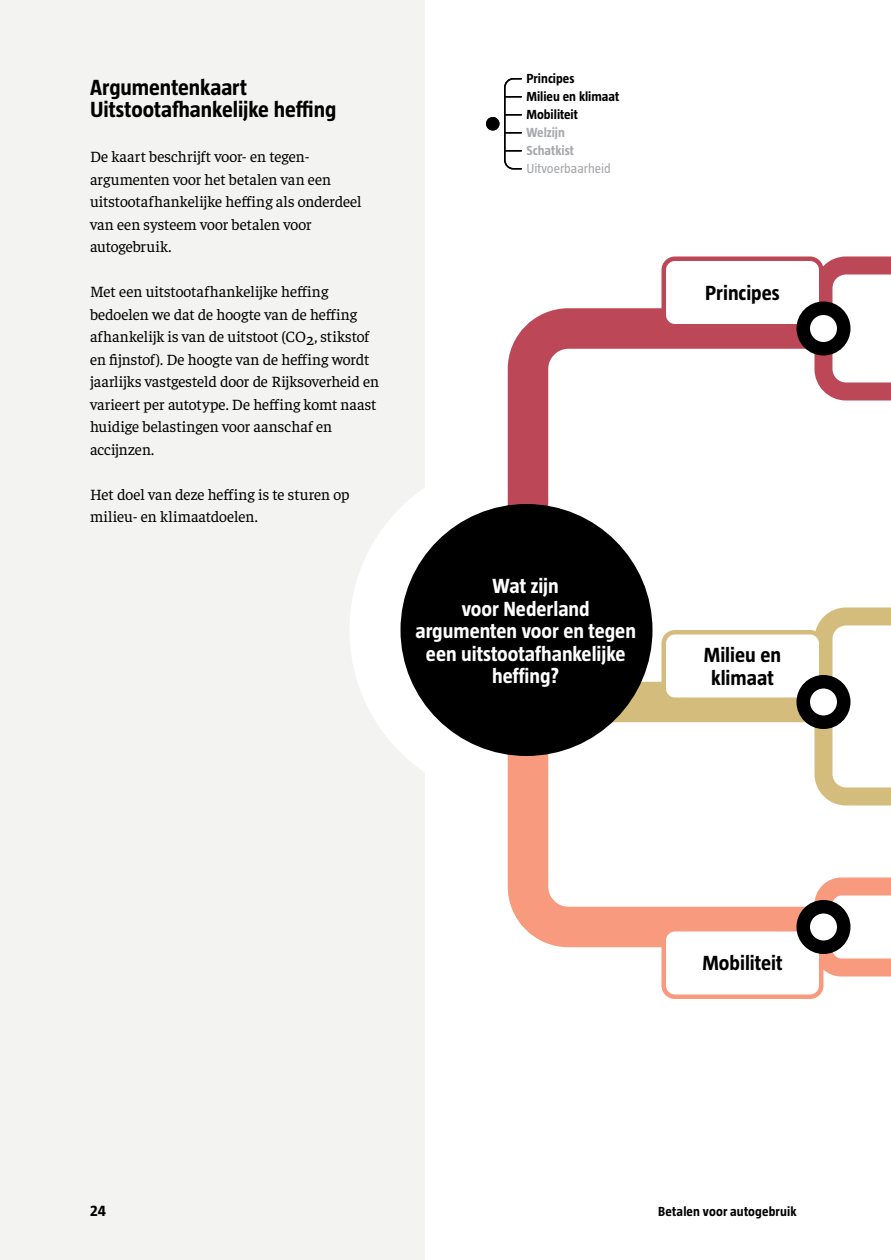
<style>
.page{position:relative;width:891px;height:1260px;background:#fff}
.page>*{position:absolute;margin:0;border:0;box-sizing:border-box;transform-origin:0 0}
.kopH2_15_15{font:700 22.5px/22.5px "Taz";color:#000}
.t1{font:700 21px/22.5px "Taz";color:#fff;text-align:center}
.t2{font:700 21px/22.5px "Taz";color:#000;text-align:center}
.body___wit{font:15.75px/22.5px "Faustina";letter-spacing:-.005em;color:#000}
.voettekst_8_15{font:700 15.75px "Taz";color:#000}
.voettekst_8_15-2{font:700 13.5px/18px "Taz";color:#000}
.s1{color:#a7a9ac}
.s2{font-weight:400;color:#a7a9ac}
</style>
<div class="page">
<div style="left:0;top:0;width:424px;height:1260px;background:#f3f3f2"></div>
<div style="left:350px;top:458px;width:344px;height:344px;background:#fff;border-radius:50%"></div>
<svg style="left:488px;top:288px;width:316px;height:297px"></svg>
<svg style="left:814px;top:256px;width:77px;height:145px"></svg>
<svg style="left:866px;top:607px;width:25px;height:199px"></svg>
<svg style="left:488px;top:585px;width:378px;height:383px"></svg>
<svg style="left:805px;top:868px;width:86px;height:109px"></svg>
<div style="left:508px;top:682px;width:316px;height:40px;background:#d4bc7c"></div>
<div style="left:664px;top:259px;width:157px;height:67px;background:#fff;border-radius:11px"></div>
<div style="left:662px;top:256px;width:162px;height:72px;border:4px solid #bc4857;border-radius:11px"></div>
<div style="left:664px;top:929px;width:157px;height:68px;background:#fff;border-radius:11px"></div>
<div style="left:662px;top:927px;width:162px;height:72px;border:4px solid #f79a7d;border-radius:11px"></div>
<div style="left:664px;top:632px;width:157px;height:68px;background:#fff;border-radius:11px"></div>
<div style="left:662px;top:630px;width:162px;height:72px;border:4px solid #d4bc7c;border-radius:11px"></div>
<div style="left:803px;top:308px;width:41px;height:41px;background:#fff;border-radius:50%"></div>
<div style="left:796px;top:302px;width:54px;height:54px;border:14px solid #000;border-radius:50%"></div>
<div style="left:803px;top:907px;width:41px;height:40px;background:#fff;border-radius:50%"></div>
<div style="left:796px;top:900px;width:54px;height:54px;border:14px solid #000;border-radius:50%"></div>
<div style="left:803px;top:682px;width:41px;height:40px;background:#fff;border-radius:50%"></div>
<div style="left:796px;top:675px;width:54px;height:54px;border:14px solid #000;border-radius:50%"></div>
<div style="left:400px;top:504px;width:252px;height:252px;background:#000;border-radius:50%"></div>
<div style="left:486px;top:117px;width:14px;height:13px;background:#000;border-radius:50%"></div>
<svg style="left:504px;top:78px;width:18px;height:92px"></svg>
<p class="kopH2_15_15" style="left:90px;top:75px;width:248px">Argumentenkaart<br>Uitstootafhankelijke heffing</p>
<p class="body___wit" style="left:90px;top:144px;width:273px">De kaart beschrijft voor- en tegen&shy;argumenten voor het betalen van een uitstootafhankelijke heffing als onderdeel van een systeem voor betalen voor autogebruik.</p>
<p class="body___wit" style="left:90px;top:279px;width:291px">Met een uitstootafhankelijke heffing bedoelen we dat de hoogte van de heffing afhankelijk is van de uitstoot (CO2, stikstof en fijnstof). De hoogte van de heffing wordt jaarlijks vastgesteld door de Rijksoverheid en varieert per autotype. De heffing komt naast huidige belastingen voor aanschaf en accijnzen.</p>
<p class="body___wit" style="left:90px;top:482px;width:261px">Het doel van deze heffing is te sturen op milieu- en klimaatdoelen.</p>
<p class="voettekst_8_15-2" style="left:526px;top:69px;width:94px">Principes<br>Milieu en klimaat<br>Mobiliteit<br><span class="s1">Welzijn<br>Schatkist<br></span><span class="s2">Uitvoerbaarheid</span></p>
<p class="t1" style="left:416px;top:575px;width:222px">Wat zijn<br>voor Nederland argumenten voor en tegen een uitstootafhankelijke heffing?</p>
<p class="t2" style="left:705px;top:281px;width:76px">Principes</p>
<p class="t2" style="left:704px;top:643px;width:79px">Milieu en klimaat</p>
<p class="t2" style="left:702px;top:952px;width:82px">Mobiliteit</p>
<p class="voettekst_8_15" style="left:90px;top:1202px;width:18px">24</p>
<p class="voettekst_8_15-2" style="left:658px;top:1203px;width:140px">Betalen voor autogebruik</p>
</div>
